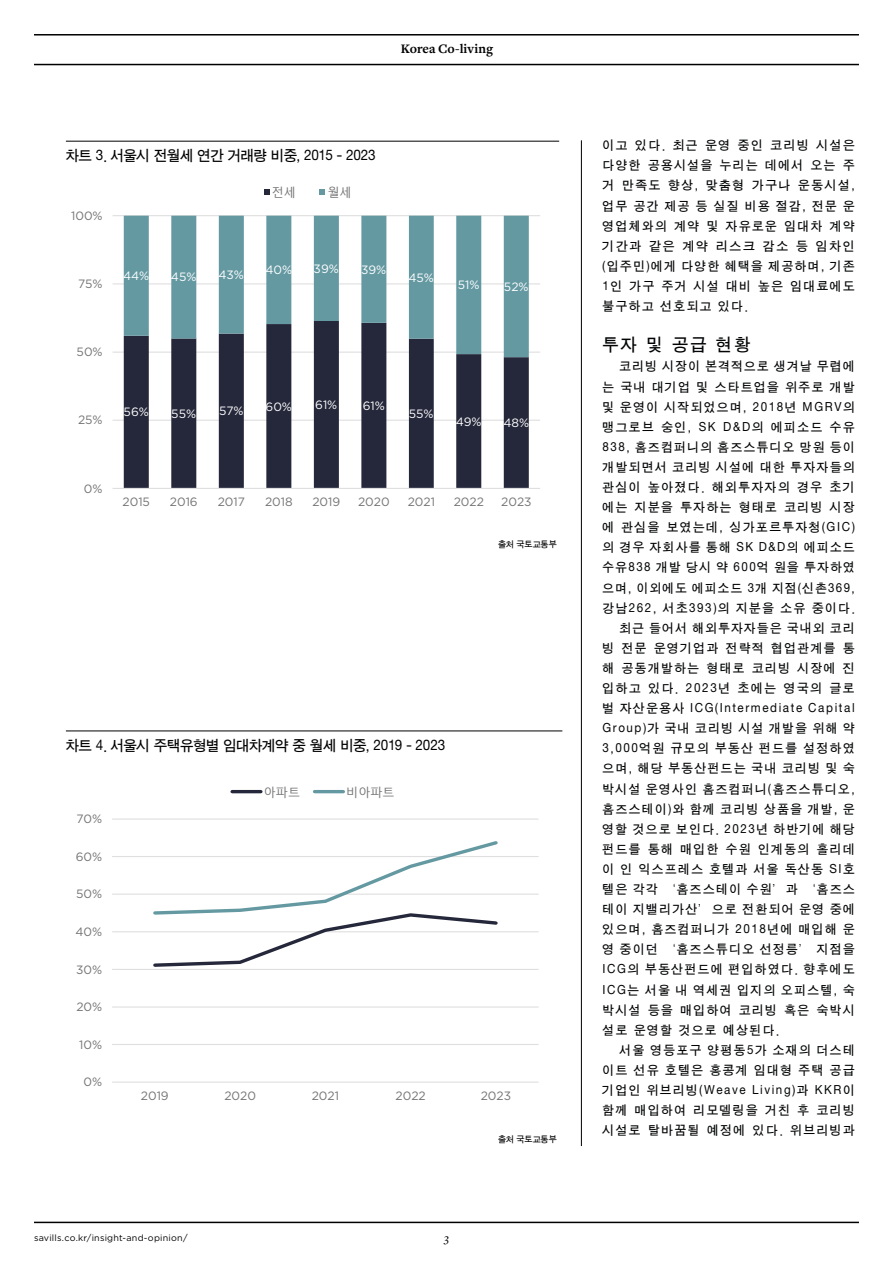
<style>
.page{position:relative;width:893px;height:1263px;background:#fff}
.page>*{position:absolute;margin:0;border:0;box-sizing:border-box;transform-origin:0 0}
.t1{font:18px "Sand Tg";color:#020304}
.t2{font:15px "Sand Tg";letter-spacing:-.035em;color:#000}
.t3{font:700 13.5px "Freight Text Pro";color:#000}
.t4{font:12.9px/20.1px "Sand Tg";letter-spacing:.12em;color:#020304;text-align:justify}
.t5{font:12px "Gotham";color:#747474}
.t6{font:12px "Gotham";color:#fff}
.t7{font:12px "Malgun Gothic";color:#747474}
.t8{font:italic 12px "Freight Text Pro";color:#000}
.t9{font:9px "Gotham";letter-spacing:.025em;color:#000}
.t10{font:9px "Sand Tg";letter-spacing:-.005em;color:#000}
</style>
<div class="page">
<hr style="left:34px;top:1222px;width:825px;height:1px;background:#000">
<hr style="left:34px;top:64px;width:825px;height:1px;background:#000">
<hr style="left:34px;top:34px;width:825px;height:2px;background:#000">
<hr style="left:581px;top:140px;width:1px;height:1006px;background:#000">
<hr style="left:66px;top:731px;width:496px;height:1px;background:#000">
<hr style="left:66px;top:141px;width:493px;height:1px;background:#000">
<hr style="left:113px;top:420px;width:427px;height:1px;background:#dfdfdf">
<hr style="left:113px;top:352px;width:427px;height:1px;background:#dfdfdf">
<hr style="left:113px;top:283px;width:427px;height:1px;background:#dfdfdf">
<hr style="left:113px;top:215px;width:427px;height:1px;background:#dfdfdf">
<svg style="left:124px;top:357px;width:405px;height:131px;fill:#25273a"></svg>
<svg style="left:124px;top:216px;width:405px;height:141px;fill:#6499a2"></svg>
<hr style="left:113px;top:488px;width:427px;height:1px;background:#dfdfdf">
<svg style="left:264px;top:189px;width:6px;height:6px"></svg>
<svg style="left:319px;top:189px;width:6px;height:6px"></svg>
<hr style="left:112px;top:1044px;width:427px;height:1px;background:#dfdfdf">
<hr style="left:112px;top:1006px;width:427px;height:1px;background:#dfdfdf">
<hr style="left:112px;top:969px;width:427px;height:1px;background:#dfdfdf">
<hr style="left:112px;top:931px;width:427px;height:1px;background:#dfdfdf">
<hr style="left:112px;top:893px;width:427px;height:2px;background:#dfdfdf">
<hr style="left:112px;top:856px;width:427px;height:1px;background:#dfdfdf">
<hr style="left:112px;top:818px;width:427px;height:2px;background:#dfdfdf">
<hr style="left:112px;top:1081px;width:427px;height:2px;background:#dfdfdf">
<svg style="left:151px;top:841px;width:349px;height:126px"></svg>
<hr style="left:232px;top:790px;width:29px;height:3px;background:#25273a">
<hr style="left:315px;top:790px;width:28px;height:3px;background:#6499a2">
<p class="t3" style="left:401px;top:40px;width:94px">Korea Co-living</p>
<p class="t2" style="left:66px;top:149px;width:311px">차트 3. 서울시 전월세 연간 거래량 비중, 2015 - 2023</p>
<p class="t5" style="left:71px;top:208px;width:33px">100%</p>
<p class="t5" style="left:78px;top:276px;width:26px">75%</p>
<p class="t6" style="left:123px;top:268px;width:28px">44%</p>
<p class="t6" style="left:171px;top:269px;width:27px">45%</p>
<p class="t6" style="left:218px;top:267px;width:27px">43%</p>
<p class="t7" style="left:272px;top:186px;width:26px">전세</p>
<p class="t7" style="left:327px;top:186px;width:26px">월세</p>
<p class="t6" style="left:265px;top:262px;width:28px">40%</p>
<p class="t6" style="left:314px;top:261px;width:27px">39%</p>
<p class="t6" style="left:361px;top:262px;width:27px">39%</p>
<p class="t5" style="left:77px;top:344px;width:27px">50%</p>
<p class="t5" style="left:78px;top:412px;width:26px">25%</p>
<p class="t6" style="left:124px;top:405px;width:27px">56%</p>
<p class="t6" style="left:171px;top:406px;width:26px">55%</p>
<p class="t6" style="left:219px;top:403px;width:26px">57%</p>
<p class="t6" style="left:266px;top:399px;width:28px">60%</p>
<p class="t6" style="left:315px;top:397px;width:24px">61%</p>
<p class="t6" style="left:363px;top:398px;width:24px">61%</p>
<p class="t5" style="left:84px;top:481px;width:20px">0%</p>
<p class="t6" style="left:408px;top:270px;width:27px">45%</p>
<p class="t6" style="left:458px;top:277px;width:23px">51%</p>
<p class="t6" style="left:504px;top:279px;width:26px">52%</p>
<p class="t6" style="left:409px;top:406px;width:26px">55%</p>
<p class="t6" style="left:456px;top:414px;width:27px">49%</p>
<p class="t6" style="left:503px;top:415px;width:27px">48%</p>
<p class="t5" style="left:123px;top:494px;width:29px">2015</p>
<p class="t5" style="left:170px;top:494px;width:29px">2016</p>
<p class="t5" style="left:218px;top:494px;width:29px">2017</p>
<p class="t5" style="left:265px;top:494px;width:29px">2018</p>
<p class="t5" style="left:312px;top:494px;width:29px">2019</p>
<p class="t5" style="left:358px;top:494px;width:33px">2020</p>
<p class="t5" style="left:408px;top:494px;width:29px">2021</p>
<p class="t5" style="left:454px;top:494px;width:32px">2022</p>
<p class="t5" style="left:501px;top:494px;width:32px">2023</p>
<p class="t10" style="left:498px;top:540px;width:60px">출처 국토교통부</p>
<p class="t2" style="left:66px;top:739px;width:381px">차트 4. 서울시 주택유형별 임대차계약 중 월세 비중, 2019 - 2023</p>
<p class="t5" style="left:76px;top:811px;width:27px">70%</p>
<p class="t5" style="left:76px;top:849px;width:28px">60%</p>
<p class="t5" style="left:76px;top:886px;width:27px">50%</p>
<p class="t5" style="left:76px;top:924px;width:28px">40%</p>
<p class="t5" style="left:76px;top:961px;width:28px">30%</p>
<p class="t5" style="left:76px;top:999px;width:27px">20%</p>
<p class="t5" style="left:79px;top:1037px;width:25px">10%</p>
<p class="t5" style="left:84px;top:1074px;width:20px">0%</p>
<p class="t7" style="left:264px;top:785px;width:38px">아파트</p>
<p class="t7" style="left:346px;top:785px;width:50px">비아파트</p>
<p class="t5" style="left:141px;top:1088px;width:29px">2019</p>
<p class="t5" style="left:224px;top:1088px;width:33px">2020</p>
<p class="t5" style="left:312px;top:1088px;width:29px">2021</p>
<p class="t5" style="left:396px;top:1088px;width:32px">2022</p>
<p class="t5" style="left:481px;top:1088px;width:32px">2023</p>
<p class="t9" style="left:34px;top:1232px;width:155px">savills.co.kr/insight-and-opinion/</p>
<p class="t8" style="left:444px;top:1230px;width:6px">3</p>
<p class="t10" style="left:498px;top:1135px;width:60px">출처 국토교통부</p>
<p class="t4" style="left:603px;top:136px;width:254px">이고 있다. 최근 운영 중인 코리빙 시설은 다양한 공용시설을 누리는 데에서 오는 주 거 만족도 향상, 맞춤형 가구나 운동시설, 업무 공간 제공 등 실질 비용 절감, 전문 운 영업체와의 계약 및 자유로운 임대차 계약 기간과 같은 계약 리스크 감소 등 임차인 (입주민)에게 다양한 혜택을 제공하며, 기존 1인 가구 주거 시설 대비 높은 임대료에도 불구하고 선호되고 있다.</p>
<h1 class="t1" style="left:603px;top:336px;width:149px">투자 및 공급 현황</h1>
<p class="t4" style="left:620px;top:357px;width:237px">코리빙 시장이 본격적으로 생겨날 무렵에</p>
<p class="t4" style="left:603px;top:377px;width:254px">는 국내 대기업 및 스타트업을 위주로 개발</p>
<p class="t4" style="left:603px;top:397px;width:254px">및 운영이 시작되었으며, 2018년 MGRV의</p>
<p class="t4" style="left:603px;top:417px;width:254px">맹그로브 숭인, SK D&amp;D의 에피소드 수유</p>
<p class="t4" style="left:603px;top:437px;width:254px">838, 홈즈컴퍼니의 홈즈스튜디오 망원 등이</p>
<p class="t4" style="left:603px;top:457px;width:254px">개발되면서 코리빙 시설에 대한 투자자들의</p>
<p class="t4" style="left:603px;top:478px;width:254px">관심이 높아졌다. 해외투자자의 경우 초기</p>
<p class="t4" style="left:603px;top:498px;width:254px">에는 지분을 투자하는 형태로 코리빙 시장</p>
<p class="t4" style="left:603px;top:518px;width:254px">에 관심을 보였는데, 싱가포르투자청(GIC)</p>
<p class="t4" style="left:603px;top:538px;width:254px">의 경우 자회사를 통해 SK D&amp;D의 에피소드</p>
<p class="t4" style="left:603px;top:558px;width:254px">수유838 개발 당시 약 600억 원을 투자하였</p>
<p class="t4" style="left:603px;top:578px;width:254px">으며, 이외에도 에피소드 3개 지점(신촌369,</p>
<p class="t4" style="left:603px;top:598px;width:254px">강남262, 서초393)의 지분을 소유 중이다.</p>
<p class="t4" style="left:620px;top:618px;width:237px">최근 들어서 해외투자자들은 국내외 코리</p>
<p class="t4" style="left:603px;top:638px;width:254px">빙 전문 운영기업과 전략적 협업관계를 통</p>
<p class="t4" style="left:603px;top:658px;width:254px">해 공동개발하는 형태로 코리빙 시장에 진</p>
<p class="t4" style="left:603px;top:679px;width:254px">입하고 있다. 2023년 초에는 영국의 글로</p>
<p class="t4" style="left:603px;top:699px;width:254px">벌 자산운용사 ICG(Intermediate Capital</p>
<p class="t4" style="left:603px;top:719px;width:254px">Group)가 국내 코리빙 시설 개발을 위해 약</p>
<p class="t4" style="left:603px;top:739px;width:254px">3,000억원 규모의 부동산 펀드를 설정하였</p>
<p class="t4" style="left:603px;top:759px;width:254px">으며, 해당 부동산펀드는 국내 코리빙 및 숙</p>
<p class="t4" style="left:603px;top:779px;width:254px">박시설 운영사인 홈즈컴퍼니(홈즈스튜디오,</p>
<p class="t4" style="left:603px;top:799px;width:254px">홈즈스테이)와 함께 코리빙 상품을 개발, 운</p>
<p class="t4" style="left:603px;top:819px;width:254px">영할 것으로 보인다. 2023년 하반기에 해당</p>
<p class="t4" style="left:603px;top:839px;width:254px">펀드를 통해 매입한 수원 인계동의 홀리데</p>
<p class="t4" style="left:603px;top:859px;width:254px">이 인 익스프레스 호텔과 서울 독산동 SI호</p>
<p class="t4" style="left:603px;top:880px;width:254px">텔은 각각 ‘홈즈스테이 수원’과 ‘홈즈스</p>
<p class="t4" style="left:603px;top:900px;width:254px">테이 지밸리가산’으로 전환되어 운영 중에</p>
<p class="t4" style="left:603px;top:920px;width:254px">있으며, 홈즈컴퍼니가 2018년에 매입해 운</p>
<p class="t4" style="left:603px;top:940px;width:254px">영 중이던 ‘홈즈스튜디오 선정릉’ 지점을</p>
<p class="t4" style="left:603px;top:960px;width:254px">ICG의 부동산펀드에 편입하였다. 향후에도</p>
<p class="t4" style="left:603px;top:980px;width:254px">ICG는 서울 내 역세권 입지의 오피스텔, 숙</p>
<p class="t4" style="left:603px;top:1000px;width:254px">박시설 등을 매입하여 코리빙 혹은 숙박시</p>
<p class="t4" style="left:603px;top:1020px;width:178px">설로 운영할 것으로 예상된다.</p>
<p class="t4" style="left:620px;top:1040px;width:237px">서울 영등포구 양평동5가 소재의 더스테</p>
<p class="t4" style="left:603px;top:1060px;width:254px">이트 선유 호텔은 홍콩계 임대형 주택 공급</p>
<p class="t4" style="left:603px;top:1081px;width:254px">기업인 위브리빙(Weave Living)과 KKR이</p>
<p class="t4" style="left:603px;top:1101px;width:254px">함께 매입하여 리모델링을 거친 후 코리빙</p>
<p class="t4" style="left:603px;top:1121px;width:254px">시설로 탈바꿈될 예정에 있다. 위브리빙과</p>
</div>
